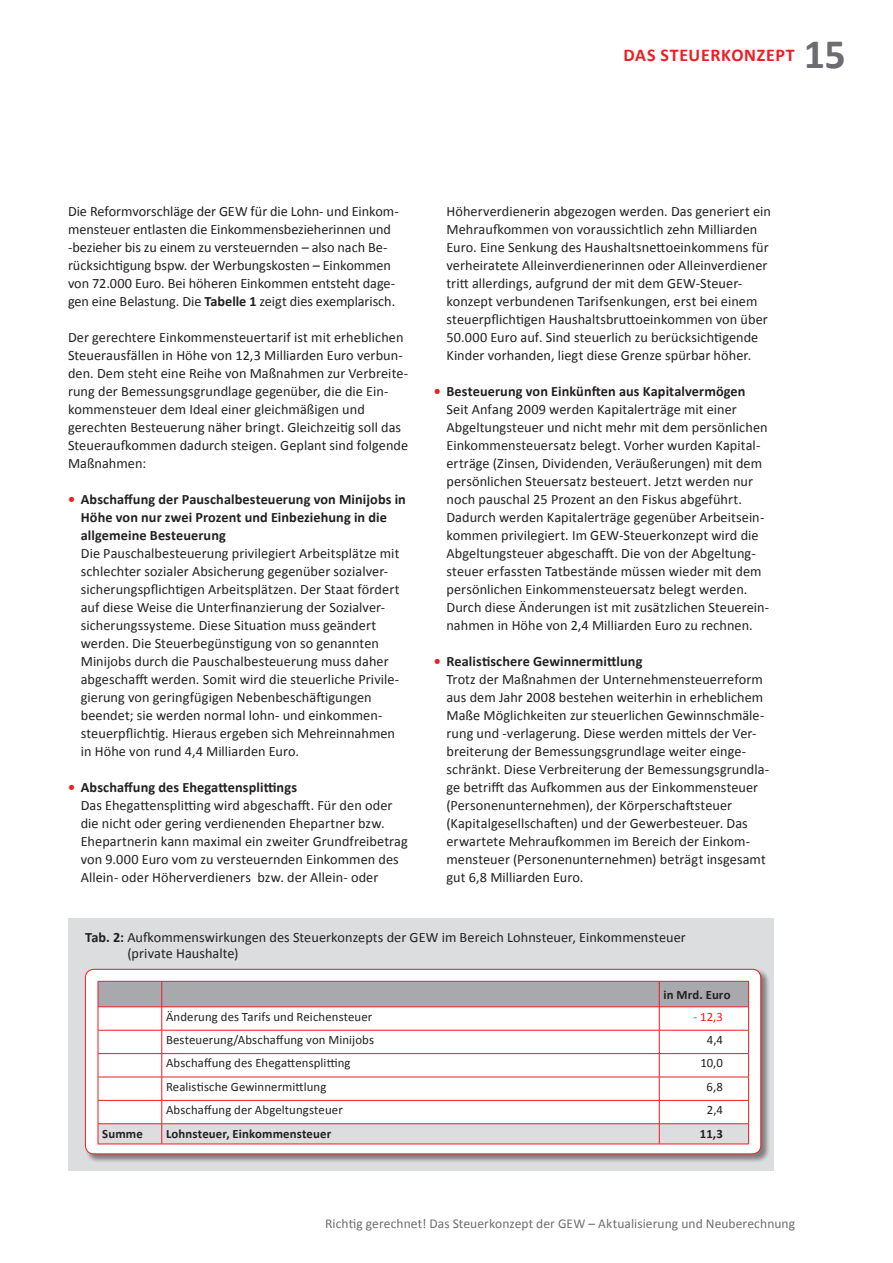
<style>
.page{position:relative;width:893px;height:1263px;background:#fff}
.page>*{position:absolute;margin:0;border:0;box-sizing:border-box;transform-origin:0 0}
.t1{font:700 42px "Calibri";color:#6c6d70}
.t2{font:700 18px "Calibri";color:#ee1d23}
.t3{font:14.25px/18px "Calibri";letter-spacing:.005em;color:#231f20}
.t4{font:700 14.25px/18px "Calibri";letter-spacing:.005em;color:#231f20}
.t5{font:13.5px "Calibri";letter-spacing:.005em;color:#6c6d70}
.t6{font:12.75px "Calibri";letter-spacing:.01em;color:#231f20}
.t7{font:700 12.75px "Calibri";letter-spacing:.01em;color:#231f20}
.t8{font:12.75px "Calibri";color:#ee1d23}
.s1{font-weight:700}
.s2{color:#ee1d23}
.s3{font-weight:700;color:#ee1d23}
</style>
<div class="page">
<div style="left:68px;top:918px;width:706px;height:252px;background:#dcdddf"></div>
<div style="left:85px;top:968px;width:685px;height:195px;background:#231f20;opacity:.5"></div>
<div style="left:85px;top:969px;width:676px;height:185px;background:#fff;border-radius:9px"></div>
<div style="left:85px;top:969px;width:676px;height:185px;border:1px solid #ee1d23;border-radius:9px"></div>
<svg style="left:98px;top:981px;width:651px;height:163px"></svg>
<hr style="left:98px;top:1144px;width:64px;height:1px;background:#ee1d23">
<hr style="left:162px;top:1144px;width:497px;height:1px;background:#ee1d23">
<hr style="left:659px;top:1144px;width:90px;height:1px;background:#ee1d23">
<p class="t2" style="left:623px;top:44px;width:58px">Das Steuerkonzept</p>
<h1 class="t1" style="left:804px;top:27px;width:44px">15</h1>
<p class="t3" style="left:68px;top:202px;width:332px">Die Reformvorschläge der GEW für die Lohn- und Einkom&shy;mensteuer entlasten die Einkommensbezieherinnen und -bezieher bis zu einem zu versteuernden – also nach Be&shy;rücksichtigung bspw. der Werbungskosten – Einkommen von 72.000 Euro. Bei höheren Einkommen entsteht dage&shy;gen eine Belastung. Die <span class="s1">Tabelle 1</span> zeigt dies exemplarisch.</p>
<p class="t3" style="left:68px;top:328px;width:342px">Der gerechtere Einkommensteuertarif ist mit erheblichen Steuerausfällen in Höhe von 12,3 Milliarden Euro verbun&shy;den. Dem steht eine Reihe von Maßnahmen zur Verbreite&shy;rung der Bemessungsgrundlage gegenüber, die die Ein&shy;kommensteuer dem Ideal einer gleichmäßigen und gerechten Besteuerung näher bringt. Gleichzeitig soll das Steueraufkommen dadurch steigen. Geplant sind folgende Maßnahmen:</p>
<p class="t4" style="left:81px;top:490px;width:327px;text-indent:-13px"><span class="s2">•</span> Abschaffung der Pauschalbesteuerung von Minijobs in<br>Höhe von nur zwei Prozent und Einbeziehung in die allgemeine Besteuerung</p>
<p class="t3" style="left:81px;top:544px;width:320px">Die Pauschalbesteuerung privilegiert Arbeitsplätze mit schlechter sozialer Absicherung gegenüber sozialver&shy;sicherungspflichtigen Arbeitsplätzen. Der Staat fördert auf diese Weise die Unterfinanzierung der Sozialver&shy;sicherungssysteme. Diese Situation muss geändert werden. Die Steuerbegünstigung von so genannten Minijobs durch die Pauschalbesteuerung muss daher abgeschafft werden. Somit wird die steuerliche Privile&shy;gierung von geringfügigen Nebenbeschäftigungen beendet; sie werden normal lohn- und einkommen&shy;steuerpflichtig. Hieraus ergeben sich Mehreinnahmen in Höhe von rund 4,4 Milliarden Euro.</p>
<p class="t3" style="left:81px;top:778px;width:329px;text-indent:-13px"><span class="s3">•</span> <span class="s1">Abschaffung des Ehegattensplittings<br></span>Das Ehegattensplitting wird abgeschafft. Für den oder die nicht oder gering verdienenden Ehepartner bzw.<br>Ehepartnerin kann maximal ein zweiter Grundfreibetrag von 9.000 Euro vom zu versteuernden Einkommen des Allein- oder Höherverdieners bzw. der Allein- oder</p>
<p class="t3" style="left:446px;top:202px;width:326px">Höherverdienerin abgezogen werden. Das generiert ein Mehraufkommen von voraussichtlich zehn Milliarden Euro. Eine Senkung des Haushaltsnettoeinkommens für verheiratete Alleinverdienerinnen oder Alleinverdiener tritt allerdings, aufgrund der mit dem GEW-Steuer&shy;konzept verbundenen Tarifsenkungen, erst bei einem steuerpflichtigen Haushaltsbruttoeinkommen von über 50.000 Euro auf. Sind steuerlich zu berücksichtigende Kinder vorhanden, liegt diese Grenze spürbar höher.</p>
<p class="t3" style="left:446px;top:382px;width:324px;text-indent:-13px"><span class="s3">•</span> <span class="s1">Besteuerung von Einkünften aus Kapitalvermögen </span>Seit Anfang 2009 werden Kapitalerträge mit einer Abgeltungsteuer und nicht mehr mit dem persönlichen Einkommensteuersatz belegt. Vorher wurden Kapital&shy;erträge (Zinsen, Dividenden, Veräußerungen) mit dem persönlichen Steuersatz besteuert. Jetzt werden nur noch pauschal 25 Prozent an den Fiskus abgeführt.<br>Dadurch werden Kapitalerträge gegenüber Arbeitsein&shy;kommen privilegiert. Im GEW-Steuerkonzept wird die Abgeltungsteuer abgeschafft. Die von der Abgeltung&shy;steuer erfassten Tatbestände müssen wieder mit dem persönlichen Einkommensteuersatz belegt werden.<br>Durch diese Änderungen ist mit zusätzlichen Steuerein&shy;nahmen in Höhe von 2,4 Milliarden Euro zu rechnen.</p>
<p class="t3" style="left:446px;top:652px;width:324px;text-indent:-13px"><span class="s3">•</span> <span class="s1">Realistischere Gewinnermittlung<br></span>Trotz der Maßnahmen der Unternehmensteuerreform aus dem Jahr 2008 bestehen weiterhin in erheblichem Maße Möglichkeiten zur steuerlichen Gewinnschmäle&shy;rung und -verlagerung. Diese werden mittels der Ver&shy;breiterung der Bemessungsgrundlage weiter einge&shy;schränkt. Diese Verbreiterung der Bemessungsgrundla&shy;ge betrifft das Aufkommen aus der Einkommensteuer (Personenunternehmen), der Körperschaftsteuer (Kapitalgesellschaften) und der Gewerbesteuer. Das erwartete Mehraufkommen im Bereich der Einkom&shy;mensteuer (Personenunternehmen) beträgt insgesamt gut 6,8 Milliarden Euro.</p>
<p class="t3" style="left:127px;top:929px;width:560px;line-height:16.5px;text-indent:-42px"><span class="s1">Tab. 2:</span> Aufkommenswirkungen des Steuerkonzepts der GEW im Bereich Lohnsteuer, Einkommensteuer (private Haushalte)</p>
<p class="t7" style="left:663px;top:986px;width:68px">in Mrd. Euro</p>
<p class="t6" style="left:166px;top:1008px;width:208px">Änderung des Tarifs und Reichensteuer</p>
<p class="t8" style="left:693px;top:1008px;width:31px">- 12,3</p>
<p class="t6" style="left:166px;top:1032px;width:209px">Besteuerung/Abschaffung von Minijobs</p>
<p class="t6" style="left:707px;top:1032px;width:18px">4,4</p>
<p class="t6" style="left:166px;top:1055px;width:186px">Abschaffung des Ehegattensplitting</p>
<p class="t6" style="left:700px;top:1055px;width:24px">10,0</p>
<p class="t6" style="left:166px;top:1078px;width:162px">Realistische Gewinnermittlung</p>
<p class="t6" style="left:707px;top:1078px;width:18px">6,8</p>
<p class="t6" style="left:166px;top:1102px;width:178px">Abschaffung der Abgeltungsteuer</p>
<p class="t6" style="left:707px;top:1102px;width:18px">2,4</p>
<p class="t7" style="left:102px;top:1125px;width:42px">Summe</p>
<p class="t7" style="left:166px;top:1125px;width:167px">Lohnsteuer, Einkommensteuer</p>
<p class="t7" style="left:700px;top:1125px;width:25px">11,3</p>
<p class="t5" style="left:325px;top:1215px;width:471px">Richtig gerechnet! Das Steuerkonzept der GEW – Aktualisierung und Neuberechnung</p>
</div>
